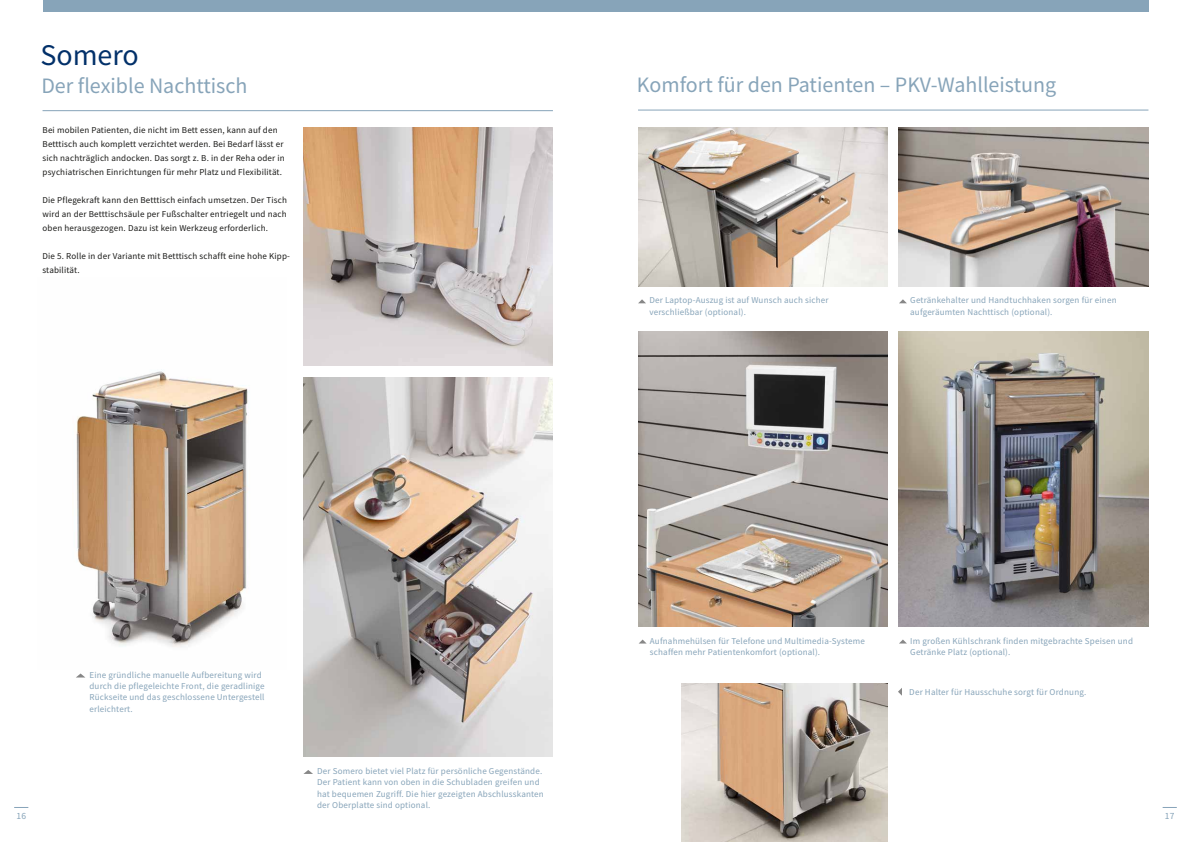
<style>
.page{position:relative;width:1191px;height:842px;background:#fff}
.page>*{position:absolute;margin:0;border:0;box-sizing:border-box;transform-origin:0 0}
.t1{font:30px "Source Sans Pro";color:#023069}
.t2{font:22px "Source Sans Pro";color:#87a4b9}
.t3{font:9.5px "Source Sans Pro";color:#87a4b9}
.t4{font:9px/11.3px "Source Sans Pro";letter-spacing:.02em;color:#87a4b9}
.t5{font:9px/14px "Source Sans Pro";letter-spacing:.02em;color:#1a1a18}
</style>
<div class="page">
<svg style="left:1162px;top:807px;width:14px;height:1px"></svg>
<svg style="left:14px;top:807px;width:14px;height:1px"></svg>
<img style="left:638px;top:332px;width:249px;height:294px">
<div style="left:43px;top:0;width:1105px;height:11px;background:#87a4b9"></div>
<img style="left:303px;top:128px;width:250px;height:238px">
<hr style="left:43px;top:110px;width:510px;height:1px;background:#87a4b9">
<img style="left:76px;top:370px;width:172px;height:277px">
<img style="left:304px;top:377px;width:249px;height:380px">
<img style="left:681px;top:683px;width:206px;height:159px">
<img style="left:899px;top:128px;width:249px;height:158px">
<img style="left:638px;top:128px;width:249px;height:158px">
<hr style="left:638px;top:110px;width:510px;height:1px;background:#87a4b9">
<img style="left:899px;top:332px;width:249px;height:294px">
<svg style="left:639px;top:639px;width:7px;height:4px"></svg>
<svg style="left:899px;top:299px;width:8px;height:4px"></svg>
<svg style="left:76px;top:673px;width:9px;height:4px"></svg>
<svg style="left:303px;top:770px;width:10px;height:4px"></svg>
<svg style="left:898px;top:688px;width:4px;height:8px"></svg>
<svg style="left:638px;top:299px;width:8px;height:4px"></svg>
<svg style="left:899px;top:639px;width:7px;height:4px"></svg>
<h1 class="t1" style="left:40px;top:36px;width:100px">Somero</h1>
<h2 class="t2" style="left:41px;top:72px;width:207px">Der flexible Nachttisch</h2>
<p class="t5" style="left:43px;top:123px;width:244px">Bei mobilen Patienten, die nicht im Bett essen, kann auf den Betttisch auch komplett verzichtet werden. Bei Bedarf lässt er sich nachträglich andocken. Das sorgt z. B. in der Reha oder in psychiatrischen Einrichtungen für mehr Platz und Flexibilität.</p>
<p class="t5" style="left:43px;top:193px;width:246px;text-align:justify">Die Pflegekraft kann den Betttisch einfach umsetzen. Der Tisch wird an der Betttischsäule per Fußschalter entriegelt und nach oben herausgezogen. Dazu ist kein Werkzeug erforderlich.</p>
<p class="t5" style="left:43px;top:249px;width:249px">Die 5. Rolle in der Variante mit Betttisch schafft eine hohe Kipp&shy;stabilität.</p>
<h2 class="t2" style="left:637px;top:71px;width:421px">Komfort für den Patienten – PKV-Wahlleistung</h2>
<p class="t4" style="left:649px;top:295px;width:181px">Der Laptop-Auszug ist auf Wunsch auch sicher verschließbar (optional).</p>
<p class="t4" style="left:910px;top:295px;width:208px">Getränkehalter und Handtuchhaken sorgen für einen aufgeräumten Nachttisch (optional).</p>
<p class="t4" style="left:89px;top:669px;width:177px">Eine gründliche manuelle Aufbereitung wird durch die pflegeleichte Front, die geradlinige Rückseite und das geschlossene Untergestell erleichtert.</p>
<p class="t4" style="left:317px;top:765px;width:228px">Der Somero bietet viel Platz für persönliche Gegenstände.<br>Der Patient kann von oben in die Schubladen greifen und hat bequemen Zugriff. Die hier gezeigten Abschlusskanten der Oberplatte sind optional.</p>
<p class="t4" style="left:650px;top:635px;width:216px">Aufnahmehülsen für Telefone und Multimedia-Systeme schaffen mehr Patientenkomfort (optional).</p>
<p class="t4" style="left:910px;top:635px;width:224px">Im großen Kühlschrank finden mitgebrachte Speisen und<br>Getränke Platz (optional).</p>
<p class="t4" style="left:909px;top:686px;width:179px">Der Halter für Hausschuhe sorgt für Ordnung.</p>
<p class="t3" style="left:16px;top:810px;width:11px">16</p>
<p class="t3" style="left:1164px;top:810px;width:11px">17</p>
</div>
